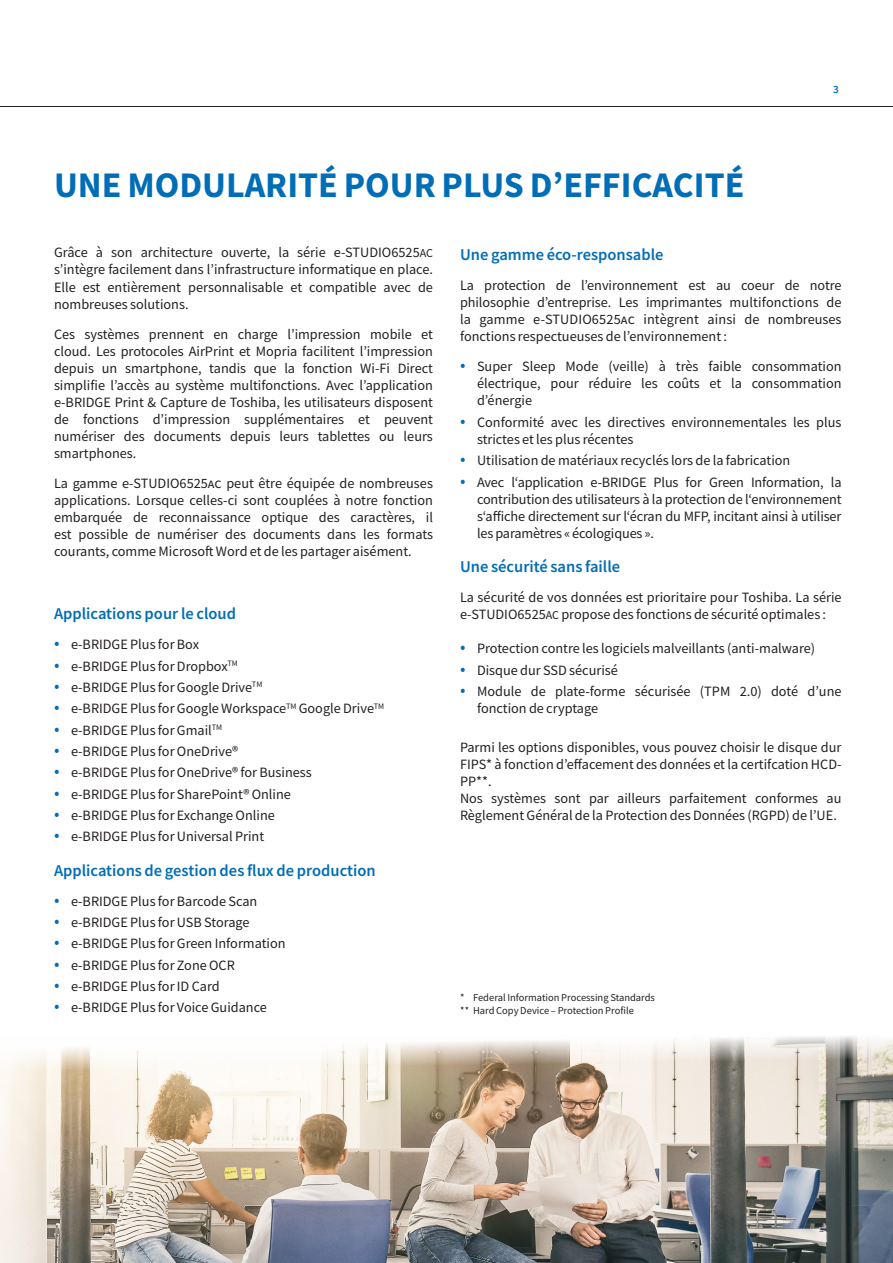
<style>
.page{position:relative;width:893px;height:1263px;background:#fff}
.page>*{position:absolute;margin:0;border:0;box-sizing:border-box;transform-origin:0 0}
.Headline_24pt{font:700 36px "Toshiba Sans";color:#006db7}
.Subheadline_list_12{font:500 16.5px "Toshiba Sans";color:#006db7}
.Subheadline_12pt{font:500 16.5px "Toshiba Sans";color:#006db7}
.Continuous_text_9pt{font:14.25px/17.1px "Toshiba Sans";color:#231f20;text-align:justify}
.t1{font:500 11.25px "Toshiba Sans";color:#006db7}
.Foot_note_7pt{font:10.5px "Toshiba Sans";color:#231f20}
.s1{font-size:12px}
.s2{font-weight:300;font-size:19.5px;color:#006db7}
</style>
<div class="page">
<hr style="left:0;top:106px;width:893px;height:1px;background:#231f20">
<img style="left:0;top:1036px;width:893px;height:227px">
<p class="Headline_24pt" style="left:54px;top:161px;width:692px">UNE MODULARITÉ POUR PLUS D’EFFICACITÉ</p>
<p class="t1" style="left:833px;top:82px;width:7px">3</p>
<p class="Continuous_text_9pt" style="left:54px;top:244px;width:380px">Grâce à son architecture ouverte, la série e-STUDIO6525<span class="s1">AC </span>s’intègre facilement dans l’infrastructure informatique en place.<br>Elle est entièrement personnalisable et compatible avec de nombreuses solutions.</p>
<p class="Continuous_text_9pt" style="left:54px;top:325px;width:381px">Ces systèmes prennent en charge l’impression mobile et cloud. Les protocoles AirPrint et Mopria facilitent l’impression depuis un smartphone, tandis que la fonction Wi-Fi Direct simplifie l’accès au système multifonctions. Avec l’application e-BRIDGE Print &amp; Capture de Toshiba, les utilisateurs disposent de fonctions d’impression supplémentaires et peuvent numériser des documents depuis leurs tablettes ou leurs smartphones.</p>
<p class="Continuous_text_9pt" style="left:54px;top:475px;width:380px">La gamme e-STUDIO6525ac peut être équipée de nombreuses applications. Lorsque celles-ci sont couplées à notre fonction embarquée de reconnaissance optique des caractères, il est possible de numériser des documents dans les formats courants, comme Microsoft Word et de les partager aisément.</p>
<p class="Subheadline_list_12" style="left:54px;top:603px;width:184px">Applications pour le cloud</p>
<p class="Continuous_text_9pt" style="left:54px;top:636px;width:147px"><span class="s2">•</span> e-BRIDGE Plus for Box</p>
<p class="Continuous_text_9pt" style="left:54px;top:657px;width:185px"><span class="s2">•</span> e-BRIDGE Plus for Dropbox<sup>TM</sup></p>
<p class="Continuous_text_9pt" style="left:54px;top:678px;width:210px"><span class="s2">•</span> e-BRIDGE Plus for Google Drive<sup>TM</sup></p>
<p class="Continuous_text_9pt" style="left:54px;top:700px;width:332px"><span class="s2">•</span> e-BRIDGE Plus for Google Workspace<sup>TM</sup> Google Drive<sup>TM</sup></p>
<p class="Continuous_text_9pt" style="left:54px;top:721px;width:170px"><span class="s2">•</span> e-BRIDGE Plus for Gmail<sup>TM</sup></p>
<p class="Continuous_text_9pt" style="left:54px;top:743px;width:186px"><span class="s2">•</span> e-BRIDGE Plus for OneDrive®</p>
<p class="Continuous_text_9pt" style="left:54px;top:764px;width:259px"><span class="s2">•</span> e-BRIDGE Plus for OneDrive® for Business</p>
<p class="Continuous_text_9pt" style="left:54px;top:785px;width:238px"><span class="s2">•</span> e-BRIDGE Plus for SharePoint® Online</p>
<p class="Continuous_text_9pt" style="left:54px;top:807px;width:222px"><span class="s2">•</span> e-BRIDGE Plus for Exchange Online</p>
<p class="Continuous_text_9pt" style="left:54px;top:828px;width:212px"><span class="s2">•</span> e-BRIDGE Plus for Universal Print</p>
<p class="Subheadline_list_12" style="left:54px;top:859px;width:323px">Applications de gestion des flux de production</p>
<p class="Continuous_text_9pt" style="left:54px;top:892px;width:205px"><span class="s2">•</span> e-BRIDGE Plus for Barcode Scan</p>
<p class="Continuous_text_9pt" style="left:54px;top:914px;width:197px"><span class="s2">•</span> e-BRIDGE Plus for USB Storage</p>
<p class="Continuous_text_9pt" style="left:54px;top:935px;width:233px"><span class="s2">•</span> e-BRIDGE Plus for Green Information</p>
<p class="Continuous_text_9pt" style="left:54px;top:956px;width:182px"><span class="s2">•</span> e-BRIDGE Plus for Zone OCR</p>
<p class="Continuous_text_9pt" style="left:54px;top:978px;width:167px"><span class="s2">•</span> e-BRIDGE Plus for ID Card</p>
<p class="Continuous_text_9pt" style="left:54px;top:999px;width:215px"><span class="s2">•</span> e-BRIDGE Plus for Voice Guidance</p>
<p class="Subheadline_12pt" style="left:460px;top:244px;width:205px">Une gamme éco-responsable</p>
<p class="Continuous_text_9pt" style="left:460px;top:277px;width:383px">La protection de l’environnement est au coeur de notre philosophie d’entreprise. Les imprimantes multifonctions de la gamme e-STUDIO6525ac intègrent ainsi de nombreuses fonctions respectueuses de l’environnement :</p>
<p class="Continuous_text_9pt" style="left:477px;top:358px;width:366px;text-indent:-17px"><span class="s2">•</span> Super Sleep Mode (veille) à très faible consommation électrique, pour réduire les coûts et la consommation d’énergie</p>
<p class="Continuous_text_9pt" style="left:477px;top:413px;width:366px;text-indent:-17px"><span class="s2">•</span> Conformité avec les directives environnementales les plus strictes et les plus récentes</p>
<p class="Continuous_text_9pt" style="left:460px;top:452px;width:332px"><span class="s2">•</span> Utilisation de matériaux recyclés lors de la fabrication</p>
<p class="Continuous_text_9pt" style="left:477px;top:473px;width:366px;text-indent:-17px"><span class="s2">•</span> Avec l‘application e-BRIDGE Plus for Green Information, la contribution des utilisateurs à la protection de l‘environnement s‘affiche directement sur l‘écran du MFP, incitant ainsi à utiliser les paramètres « écologiques ».</p>
<p class="Subheadline_12pt" style="left:460px;top:556px;width:162px">Une sécurité sans faille</p>
<p class="Continuous_text_9pt" style="left:460px;top:589px;width:383px">La sécurité de vos données est prioritaire pour Toshiba. La série e-STUDIO6525<span class="s1">AC</span> propose des fonctions de sécurité optimales :</p>
<p class="Continuous_text_9pt" style="left:460px;top:640px;width:357px"><span class="s2">•</span> Protection contre les logiciels malveillants (anti-malware)</p>
<p class="Continuous_text_9pt" style="left:460px;top:661px;width:159px"><span class="s2">•</span> Disque dur SSD sécurisé</p>
<p class="Continuous_text_9pt" style="left:477px;top:683px;width:366px;text-indent:-17px"><span class="s2">•</span> Module de plate-forme sécurisée (TPM 2.0) doté d’une fonction de cryptage</p>
<p class="Continuous_text_9pt" style="left:460px;top:738px;width:383px">Parmi les options disponibles, vous pouvez choisir le disque dur FIPS* à fonction d’effacement des données et la certifcation HCD-PP**.</p>
<p class="Continuous_text_9pt" style="left:460px;top:789px;width:383px">Nos systèmes sont par ailleurs parfaitement conformes au<br>Règlement Général de la Protection des Données (RGPD) de l’UE.</p>
<p class="Foot_note_7pt" style="left:460px;top:991px;width:196px">* Federal Information Processing Standards</p>
<p class="Foot_note_7pt" style="left:460px;top:1004px;width:175px">** Hard Copy Device – Protection Profile</p>
</div>
